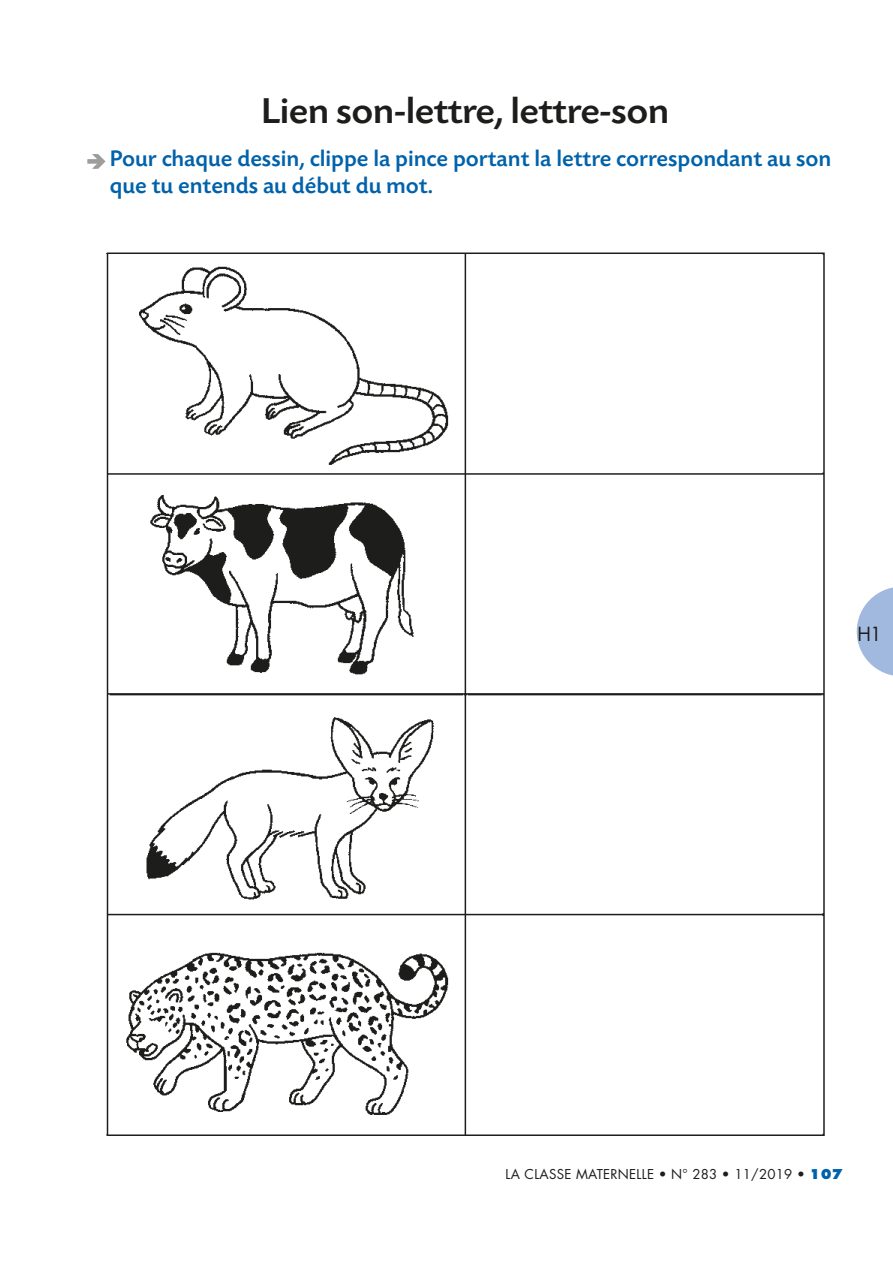
<style>
.page{position:relative;width:893px;height:1263px;background:#fff}
.page>*{position:absolute;margin:0;border:0;box-sizing:border-box;transform-origin:0 0}
.t1{font:500 37.8px "Today SB";letter-spacing:-.015em;color:#1d1d1b;scale:1.05 1}
.t2{font:500 23.7px/26.4px "Today SB";color:#0062ab}
.t3{font:18.9px "Futura";color:#1d1d1b}
.t4{font:13.2px "Futura";letter-spacing:.02em;color:#1d1d1b}
.s1{font-family:"DIN";font-weight:900;font-size:16.95px;color:#9d9d9c}
.s2{font-weight:800;color:#0062ab}
</style>
<div class="page">
<svg style="left:857px;top:587px;width:36px;height:89px"></svg>
<svg style="left:87px;top:154px;width:19px;height:15px"></svg>
<img style="left:106px;top:252px;width:719px;height:884px">
<h1 class="t1" style="left:261px;top:91px;width:390px">Lien son-lettre, lettre-son</h1>
<p class="t2" style="left:110px;top:146px;width:723px;text-indent:-22px"><span class="s1">&gt;</span> Pour chaque dessin, clippe la pince portant la lettre correspondant au son que tu entends au début du mot.</p>
<p class="t3" style="left:858px;top:622px;width:26px">H1</p>
<p class="t4" style="left:506px;top:1165px;width:339px">LA CLASSE MATERNELLE • N° 283 • 11/2019 • <span class="s2">107</span></p>
</div>
